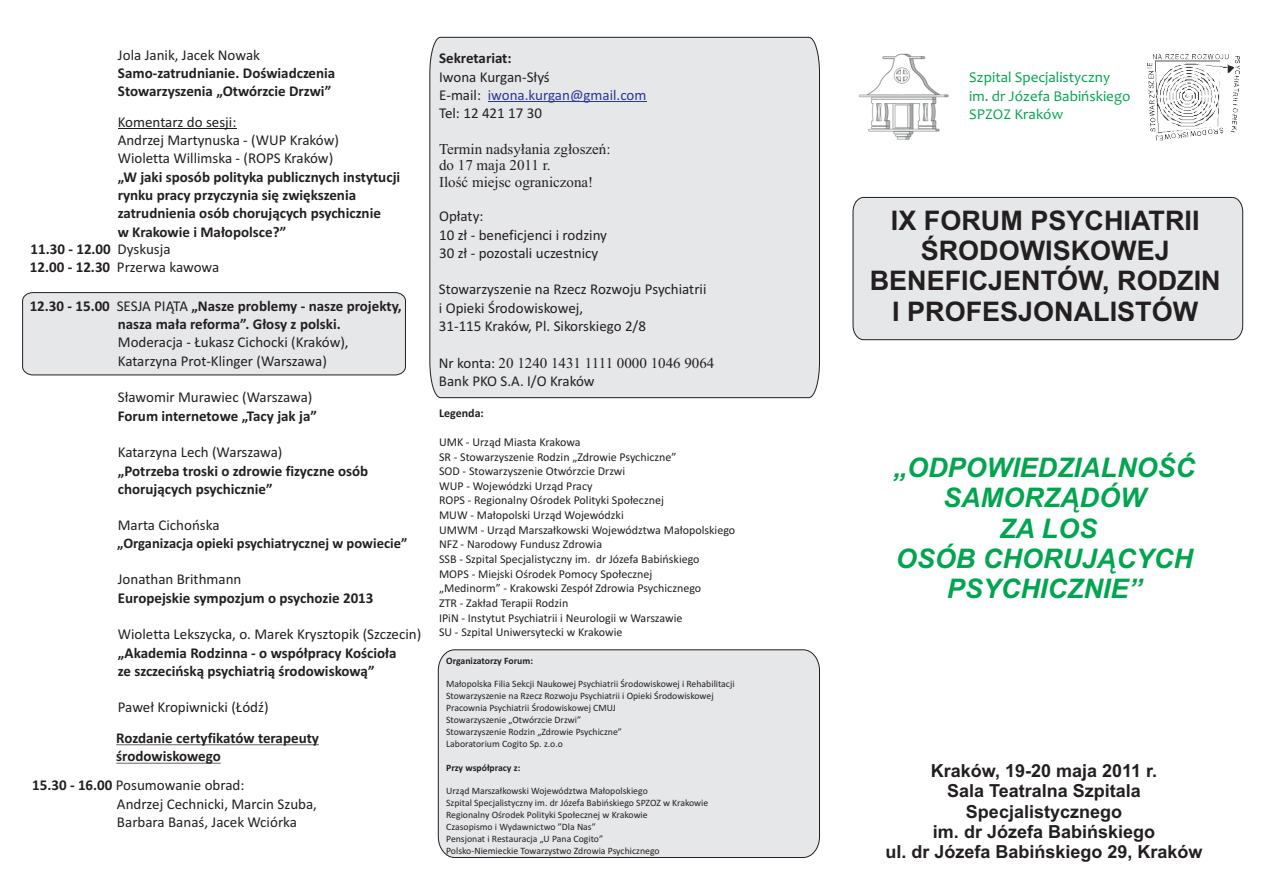
<style>
.page{position:relative;width:1263px;height:893px;background:#fff}
.page>*{position:absolute;margin:0;border:0;box-sizing:border-box;transform-origin:0 0}
.t1{font:700 27px/30.2px "Arial";color:#231f20;text-align:center}
.t2{font:italic 700 27px/30.2px "Arial";color:#00a54f;text-align:center}
.t3{font:700 18px/20.1px "Arial";color:#231f20;text-align:center}
.t4{font:15px/18.3px "Calibri";color:#231f20}
.t5{font:700 15px/18.3px "Calibri";color:#231f20}
.t6{font:15px/16.6px "Times New Roman";color:#231f20}
.t7{font:15px/18.3px "Candara";color:#00a54f}
.t8{font:15px "Calibri";color:#2c3695}
.t9{font:700 14.55px "Calibri";color:#231f20}
.t10{font:12px/14.7px "Calibri";color:#231f20}
.t11{font:700 12px "Calibri";color:#231f20}
.t12{font:9.75px/11.9px "Calibri";color:#231f20}
.t13{font:700 9.75px "Calibri";color:#231f20}
.s1{font-weight:400}
.s2{font-weight:700}
.s3{font-family:"Calibri"}
</style>
<div class="page">
<div style="left:429px;top:36px;width:391px;height:362px;background:#e6e7e9"></div>
<div style="left:22px;top:292px;width:384px;height:84px;background:#e6e7e9"></div>
<div style="left:852px;top:197px;width:391px;height:144px;background:#e6e7e9"></div>
<hr style="left:116px;top:744px;width:203px;height:1px;background:#231f20">
<hr style="left:116px;top:763px;width:105px;height:1px;background:#231f20">
<hr style="left:488px;top:101px;width:158px;height:1px;background:#2c3695">
<img style="left:1147px;top:55px;width:92px;height:86px">
<img style="left:859px;top:53px;width:90px;height:87px">
<hr style="left:118px;top:128px;width:118px;height:1px;background:#231f20">
<div style="left:437px;top:649px;width:383px;height:209px;background:#e6e7e9"></div>
<p class="t4" style="left:118px;top:47px;width:144px">Jola Janik, Jacek Nowak</p>
<p class="t5" style="left:118px;top:65px;width:219px">Samo-zatrudnianie. Doświadczenia<br>Stowarzyszenia „Otwórzcie Drzwi”</p>
<p class="t4" style="left:118px;top:114px;width:223px">Komentarz do sesji:<br>Andrzej Martynuska - (WUP Kraków)<br>Wioletta Willimska - (ROPS Kraków)</p>
<p class="t5" style="left:118px;top:169px;width:284px">„W jaki sposób polityka publicznych instytucji rynku pracy przyczynia się zwiększenia zatrudnienia osób chorujących psychicznie<br>w Krakowie i Małopolsce?”</p>
<p class="t5" style="left:31px;top:241px;width:141px">11.30 - 12.00 <span class="s1">Dyskusja</span></p>
<p class="t4" style="left:30px;top:259px;width:191px"><span class="s2">12.00 - 12.30</span> Przerwa kawowa</p>
<p class="t5" style="left:118px;top:298px;width:285px;text-indent:-88px">12.30 - 15.00 <span class="s1">SESJA PIĄTA</span> „Nasze problemy - nasze projekty, nasza mała reforma”. Głosy z polski.</p>
<p class="t4" style="left:118px;top:334px;width:232px">Moderacja - Łukasz Cichocki (Kraków),<br>Katarzyna Prot-Klinger (Warszawa)</p>
<p class="t4" style="left:118px;top:389px;width:196px">Sławomir Murawiec (Warszawa)</p>
<p class="t5" style="left:118px;top:408px;width:201px">Forum internetowe „Tacy jak ja”</p>
<p class="t4" style="left:118px;top:444px;width:166px">Katarzyna Lech (Warszawa)</p>
<p class="t5" style="left:118px;top:463px;width:252px">„Potrzeba troski o zdrowie fizyczne osób chorujących psychicznie”</p>
<p class="t4" style="left:118px;top:518px;width:103px">Marta Cichońska</p>
<p class="t9" style="left:117px;top:537px;width:292px">„Organizacja opieki psychiatrycznej w powiecie”</p>
<p class="t4" style="left:118px;top:571px;width:125px">Jonathan Brithmann</p>
<p class="t5" style="left:118px;top:590px;width:257px">Europejskie sympozjum o psychozie 2013</p>
<p class="t4" style="left:118px;top:626px;width:305px">Wioletta Lekszycka, o. Marek Krysztopik (Szczecin)</p>
<p class="t5" style="left:118px;top:645px;width:280px">„Akademia Rodzinna - o współpracy Kościoła ze szczecińską psychiatrią środowiskową”</p>
<p class="t4" style="left:118px;top:700px;width:152px">Paweł Kropiwnicki (Łódź)</p>
<p class="t5" style="left:116px;top:730px;width:204px">Rozdanie certyfikatów terapeuty środowiskowego</p>
<p class="t4" style="left:117px;top:777px;width:202px;text-indent:-85px"><span class="s2">15.30 - 16.00</span> Posumowanie obrad:<br>Andrzej Cechnicki, Marcin Szuba,<br>Barbara Banaś, Jacek Wciórka</p>
<p class="t5" style="left:439px;top:50px;width:74px">Sekretariat:</p>
<p class="t4" style="left:439px;top:69px;width:112px">Iwona Kurgan-Słyś<br>E-mail:<br>Tel: 12 421 17 30</p>
<p class="t6" style="left:439px;top:142px;width:173px">Termin nadsyłania zgłoszeń: do 17 maja 2011 r.<br>Ilość miejsc ograniczona!</p>
<p class="t4" style="left:439px;top:208px;width:169px">Opłaty:<br>10 zł - beneficjenci i rodziny<br>30 zł - pozostali uczestnicy</p>
<p class="t8" style="left:488px;top:89px;width:160px">iwona.kurgan@gmail.com</p>
<p class="t4" style="left:439px;top:281px;width:269px">Stowarzyszenie na Rzecz Rozwoju Psychiatrii i Opieki Środowiskowej,<br>31-115 Kraków, Pl. Sikorskiego 2/8</p>
<p class="t6" style="left:439px;top:356px;width:277px"><span class="s3">Nr konta:</span> 20 1240 1431 1111 0000 1046 9064</p>
<p class="t4" style="left:439px;top:373px;width:157px">Bank PKO S.A. I/O Kraków</p>
<p class="t11" style="left:439px;top:408px;width:46px">Legenda:</p>
<p class="t10" style="left:439px;top:435px;width:298px">UMK - Urząd Miasta Krakowa<br>SR - Stowarzyszenie Rodzin „Zdrowie Psychiczne”<br>SOD - Stowarzyszenie Otwórzcie Drzwi<br>WUP - Wojewódzki Urząd Pracy<br>ROPS - Regionalny Ośrodek Polityki Społecznej<br>MUW - Małopolski Urząd Wojewódzki<br>UMWM - Urząd Marszałkowski Województwa Małopolskiego NFZ - Narodowy Fundusz Zdrowia<br>SSB - Szpital Specjalistyczny im. dr Józefa Babińskiego<br>MOPS - Miejski Ośrodek Pomocy Społecznej<br>„Medinorm” - Krakowski Zespół Zdrowia Psychicznego<br>ZTR - Zakład Terapii Rodzin<br>IPiN - Instytut Psychiatrii i Neurologii w Warszawie<br>SU - Szpital Uniwersytecki w Krakowie</p>
<p class="t13" style="left:446px;top:656px;width:88px">Organizatorzy Forum:</p>
<p class="t12" style="left:446px;top:679px;width:290px">Małopolska Filia Sekcji Naukowej Psychiatrii Środowiskowej i Rehabilitacji Stowarzyszenie na Rzecz Rozwoju Psychiatrii i Opieki Środowiskowej Pracownia Psychiatrii Środowiskowej CMUJ<br>Stowarzyszenie „Otwórzcie Drzwi”<br>Stowarzyszenie Rodzin „Zdrowie Psychiczne”<br>Laboratorium Cogito Sp. z.o.o</p>
<p class="t13" style="left:446px;top:763px;width:76px">Przy współpracy z:</p>
<p class="t12" style="left:446px;top:786px;width:264px">Urząd Marszałkowski Województwa Małopolskiego<br>Szpital Specjalistyczny im. dr Józefa Babińskiego SPZOZ w Krakowie Regionalny Ośrodek Polityki Społecznej w Krakowie<br>Czasopismo i Wydawnictwo ”Dla Nas”<br>Pensjonat i Restauracja „U Pana Cogito”<br>Polsko-Niemieckie Towarzystwo Zdrowia Psychicznego</p>
<p class="t7" style="left:969px;top:70px;width:163px">Szpital Specjalistyczny im. dr Józefa Babińskiego<br>SPZOZ Kraków</p>
<h1 class="t1" style="left:870px;top:208px;width:353px">IX FORUM PSYCHIATRII<br>ŚRODOWISKOWEJ<br>BENEFICJENTÓW, RODZIN<br>I PROFESJONALISTÓW</h1>
<h1 class="t2" style="left:893px;top:455px;width:303px">„ODPOWIEDZIALNOŚĆ<br>SAMORZĄDÓW<br>ZA LOS<br>OSÓB CHORUJĄCYCH<br>PSYCHICZNIE”</h1>
<p class="t3" style="left:885px;top:763px;width:319px">Kraków, 19-20 maja 2011 r.<br>Sala Teatralna Szpitala<br>Specjalistycznego<br>im. dr Józefa Babińskiego<br>ul. dr Józefa Babińskiego 29, Kraków</p>
</div>
